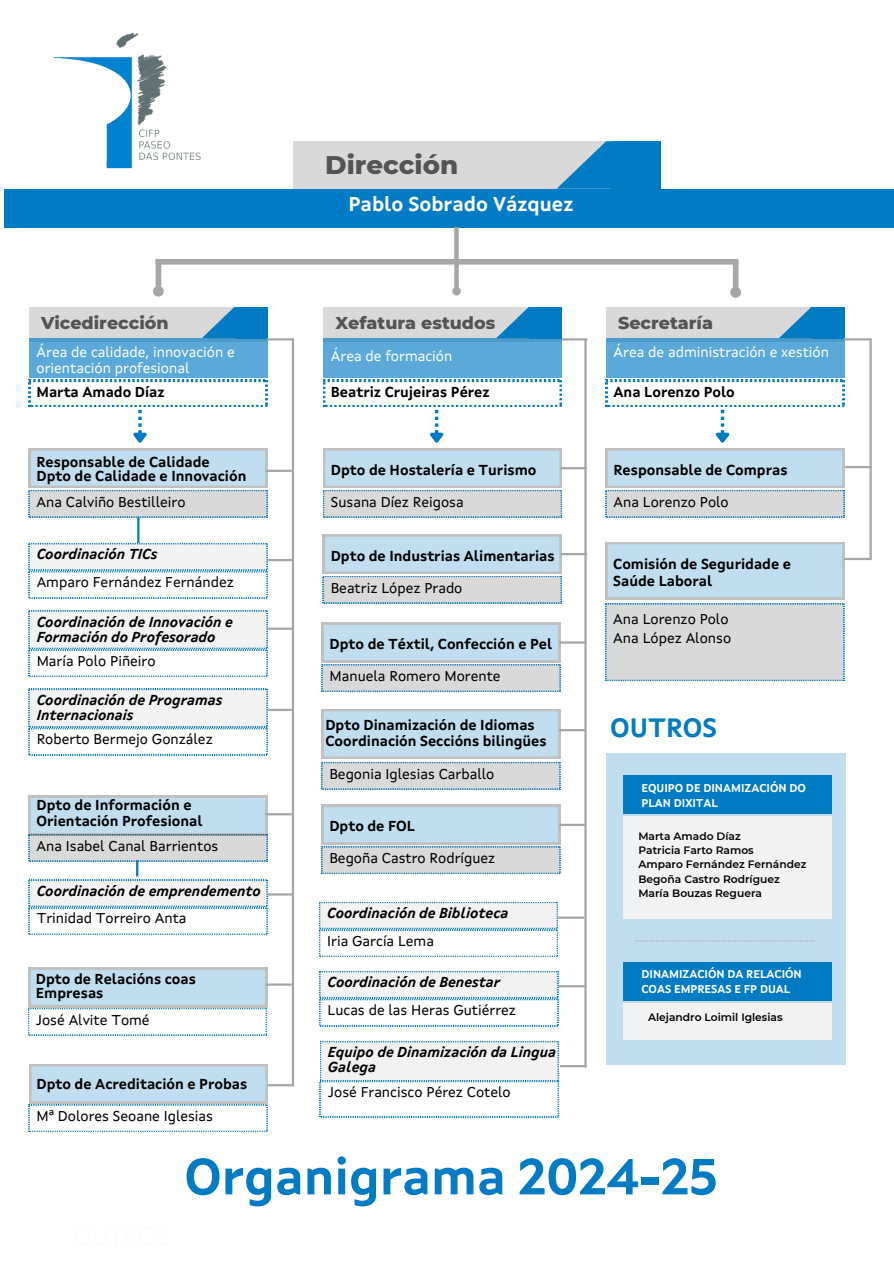
<style>
.page{position:relative;width:894px;height:1264px;background:#fff}
.page>*{position:absolute;margin:0;border:0;box-sizing:border-box;transform-origin:0 0}
.t1{font:700 50.55px "Xunta Sans";color:#007bc4}
.t2{font:700 26.55px "Xunta Sans";color:#007bc4}
.t3{font:800 26.1px "Montserrat";color:#545454}
.t4{font:700 20.1px "Xunta Sans";color:#fff}
.t5{font:800 17.4px "Montserrat";color:#545454}
.t6{font:700 14.4px/14.1px "Xunta Sans";color:#000}
.t7{font:14.4px/19.5px "Xunta Sans";color:#000}
.t8{font:italic 700 14.4px/14.7px "Xunta Sans";color:#000}
.t9{font:14.4px/16.4px "Xunta Sans";color:#fff}
.t10{font:700 11.4px/15.1px "Xunta Sans";color:#fff}
.t11{font:600 10.65px "Montserrat";color:#000}
</style>
<div class="page">
<div style="left:4px;top:189px;width:889px;height:38px;background:#007bc4"></div>
<div style="left:293px;top:141px;width:318px;height:48px;background:#d9d9d9"></div>
<svg style="left:556px;top:141px;width:105px;height:48px"></svg>
<img style="left:53px;top:33px;width:148px;height:136px">
<div style="left:606px;top:753px;width:239px;height:311px;background:#c0def0"></div>
<div style="left:623px;top:775px;width:208px;height:38px;background:#007bc4"></div>
<div style="left:623px;top:816px;width:208px;height:102px;background:#f2f2f2"></div>
<svg style="left:635px;top:940px;width:180px;height:1px"></svg>
<div style="left:29px;top:307px;width:238px;height:34px;background:#d9d9d9"></div>
<svg style="left:202px;top:307px;width:65px;height:31px"></svg>
<div style="left:29px;top:338px;width:238px;height:40px;background:linear-gradient(to right,#59a8d7,#59a8d7)"></div>
<div style="left:323px;top:307px;width:238px;height:34px;background:#d9d9d9"></div>
<svg style="left:496px;top:307px;width:65px;height:31px"></svg>
<div style="left:323px;top:338px;width:238px;height:40px;background:linear-gradient(to right,#59a8d7,#59a8d7)"></div>
<div style="left:605px;top:307px;width:239px;height:34px;background:#d9d9d9"></div>
<svg style="left:779px;top:307px;width:65px;height:31px"></svg>
<div style="left:605px;top:338px;width:239px;height:40px;background:linear-gradient(to right,#59a8d7,#59a8d7)"></div>
<svg style="left:29px;top:380px;width:238px;height:137px"></svg>
<svg style="left:28px;top:967px;width:239px;height:68px"></svg>
<hr style="left:137px;top:517px;width:2px;height:26px;background:#007bc4">
<svg style="left:29px;top:543px;width:238px;height:55px"></svg>
<svg style="left:29px;top:610px;width:238px;height:66px"></svg>
<svg style="left:29px;top:689px;width:238px;height:66px"></svg>
<svg style="left:29px;top:1064px;width:239px;height:67px"></svg>
<svg style="left:323px;top:534px;width:238px;height:69px;background:#c8d9e3"></svg>
<svg style="left:322px;top:623px;width:238px;height:68px;background:#c7d8e2"></svg>
<svg style="left:321px;top:709px;width:239px;height:80px;background:#c7d9e4"></svg>
<svg style="left:321px;top:805px;width:239px;height:68px;background:#c7d8e2"></svg>
<svg style="left:319px;top:902px;width:238px;height:54px"></svg>
<svg style="left:319px;top:971px;width:239px;height:55px"></svg>
<svg style="left:320px;top:1041px;width:238px;height:76px"></svg>
<svg style="left:605px;top:542px;width:238px;height:138px;background:#cdd9e1"></svg>
<div style="left:623px;top:962px;width:208px;height:38px;background:#007bc4"></div>
<div style="left:623px;top:1003px;width:208px;height:36px;background:#f2f2f2"></div>
<div style="left:155px;top:259px;width:583px;height:5px;background:#a6a6a6"></div>
<div style="left:155px;top:259px;width:6px;height:28px;background:#a6a6a6"></div>
<svg style="left:454px;top:227px;width:4px;height:60px"></svg>
<div style="left:732px;top:262px;width:6px;height:27px;background:#a6a6a6"></div>
<hr style="left:292px;top:338px;width:2px;height:748px;background:#a6a6a6">
<svg style="left:153px;top:286px;width:11px;height:10px"></svg>
<svg style="left:452px;top:287px;width:8px;height:8px"></svg>
<svg style="left:730px;top:287px;width:10px;height:11px"></svg>
<hr style="left:584px;top:339px;width:2px;height:728px;background:#a6a6a6">
<hr style="left:869px;top:338px;width:2px;height:222px;background:#a6a6a6">
<hr style="left:267px;top:1084px;width:27px;height:2px;background:#a6a6a6">
<hr style="left:560px;top:1065px;width:26px;height:2px;background:#a6a6a6">
<hr style="left:558px;top:985px;width:26px;height:2px;background:#a6a6a6">
<hr style="left:557px;top:916px;width:27px;height:2px;background:#a6a6a6">
<hr style="left:265px;top:983px;width:27px;height:2px;background:#a6a6a6">
<hr style="left:559px;top:823px;width:27px;height:3px;background:#a6a6a6">
<hr style="left:265px;top:813px;width:27px;height:2px;background:#a6a6a6">
<hr style="left:267px;top:893px;width:27px;height:2px;background:#a6a6a6">
<hr style="left:268px;top:708px;width:25px;height:3px;background:#a6a6a6">
<hr style="left:559px;top:641px;width:27px;height:2px;background:#a6a6a6">
<hr style="left:558px;top:729px;width:27px;height:2px;background:#a6a6a6">
<hr style="left:560px;top:553px;width:27px;height:2px;background:#a6a6a6">
<hr style="left:267px;top:627px;width:27px;height:3px;background:#a6a6a6">
<hr style="left:267px;top:559px;width:27px;height:2px;background:#a6a6a6">
<hr style="left:265px;top:469px;width:27px;height:3px;background:#a6a6a6">
<hr style="left:560px;top:467px;width:26px;height:2px;background:#a6a6a6">
<hr style="left:267px;top:338px;width:26px;height:2px;background:#a6a6a6">
<hr style="left:562px;top:338px;width:25px;height:2px;background:#a6a6a6">
<hr style="left:843px;top:338px;width:27px;height:2px;background:#a6a6a6">
<hr style="left:844px;top:466px;width:27px;height:2px;background:#a6a6a6">
<hr style="left:844px;top:558px;width:26px;height:2px;background:#a6a6a6">
<svg style="left:323px;top:380px;width:238px;height:137px"></svg>
<svg style="left:605px;top:380px;width:239px;height:137px"></svg>
<svg style="left:29px;top:795px;width:238px;height:139px"></svg>
<p class="t5" style="left:41px;top:312px;width:129px">Vicedirección</p>
<p class="t9" style="left:36px;top:344px;width:200px">Área de calidade, innovación e orientación profesional</p>
<p class="t6" style="left:36px;top:386px;width:129px">Marta Amado Díaz</p>
<p class="t6" style="left:36px;top:456px;width:175px">Responsable de Calidade</p>
<p class="t6" style="left:36px;top:470px;width:211px">Dpto de Calidade e Innovación</p>
<p class="t7" style="left:36px;top:493px;width:150px">Ana Calviño Bestilleiro</p>
<p class="t8" style="left:37px;top:548px;width:122px">Coordinación TICs</p>
<p class="t7" style="left:37px;top:573px;width:199px">Amparo Fernández Fernández</p>
<p class="t8" style="left:37px;top:616px;width:197px">Coordinación de Innovación e<br>Formación do Profesorado</p>
<p class="t7" style="left:37px;top:652px;width:120px">María Polo Piñeiro</p>
<p class="t8" style="left:37px;top:694px;width:187px">Coordinación de Programas<br>Internacionais</p>
<p class="t7" style="left:37px;top:730px;width:177px">Roberto Bermejo González</p>
<h6 class="t6" style="left:36px;top:798px;width:167px;line-height:16.4px">Dpto de Información e<br>Orientación Profesional</h6>
<p class="t7" style="left:36px;top:837px;width:183px">Ana Isabel Canal Barrientos</p>
<p class="t8" style="left:37px;top:884px;width:226px">Coordinación de emprendemento</p>
<p class="t7" style="left:37px;top:910px;width:151px">Trinidad Torreiro Anta</p>
<p class="t6" style="left:36px;top:973px;width:161px">Dpto de Relacións coas<br>Empresas</p>
<p class="t7" style="left:36px;top:1011px;width:115px">José Alvite Tomé</p>
<p class="t6" style="left:36px;top:1078px;width:212px">Dpto de Acreditación e Probas</p>
<p class="t7" style="left:36px;top:1107px;width:178px">Mª Dolores Seoane Iglesias</p>
<p class="t3" style="left:325px;top:148px;width:134px">Dirección</p>
<p class="t4" style="left:348px;top:196px;width:226px">Pablo Sobrado Vázquez</p>
<p class="t5" style="left:335px;top:312px;width:161px">Xefatura estudos</p>
<p class="t9" style="left:331px;top:349px;width:123px">Área de formación</p>
<p class="t6" style="left:331px;top:386px;width:160px">Beatriz Crujeiras Pérez</p>
<p class="t6" style="left:331px;top:464px;width:207px">Dpto de Hostalería e Turismo</p>
<p class="t7" style="left:331px;top:493px;width:134px">Susana Díez Reigosa</p>
<p class="t6" style="left:330px;top:549px;width:225px">Dpto de Industrias Alimentarias</p>
<p class="t7" style="left:330px;top:579px;width:133px">Beatriz López Prado</p>
<p class="t6" style="left:329px;top:638px;width:224px">Dpto de Téxtil, Confección e Pel</p>
<p class="t7" style="left:329px;top:667px;width:172px">Manuela Romero Morente</p>
<p class="t6" style="left:325px;top:719px;width:211px">Dpto Dinamización de Idiomas</p>
<p class="t6" style="left:325px;top:735px;width:223px">Coordinación Seccións bilingües</p>
<h6 class="t7" style="left:329px;top:765px;width:166px">Begonia Iglesias Carballo</h6>
<p class="t6" style="left:329px;top:820px;width:87px">Dpto de FOL</p>
<p class="t7" style="left:329px;top:849px;width:167px">Begoña Castro Rodríguez</p>
<p class="t8" style="left:327px;top:906px;width:183px">Coordinación de Biblioteca</p>
<p class="t7" style="left:327px;top:932px;width:108px">Iria García Lema</p>
<p class="t8" style="left:327px;top:976px;width:174px">Coordinación de Benestar</p>
<p class="t7" style="left:327px;top:999px;width:190px">Lucas de las Heras Gutiérrez</p>
<p class="t8" style="left:328px;top:1046px;width:229px">Equipo de Dinamización da Lingua<br>Galega</p>
<p class="t7" style="left:328px;top:1083px;width:184px">José Francisco Pérez Cotelo</p>
<p class="t5" style="left:618px;top:312px;width:96px">Secretaría</p>
<p class="t9" style="left:613px;top:344px;width:217px">Área de administración e xestión</p>
<p class="t6" style="left:613px;top:386px;width:123px">Ana Lorenzo Polo</p>
<h2 class="t6" style="left:613px;top:464px;width:175px">Responsable de Compras</h2>
<p class="t7" style="left:613px;top:493px;width:117px">Ana Lorenzo Polo</p>
<p class="t6" style="left:613px;top:556px;width:179px;line-height:16.8px">Comisión de Seguridade e<br>Saúde Laboral</p>
<p class="t7" style="left:613px;top:610px;width:119px">Ana Lorenzo Polo<br>Ana López Alonso</p>
<h5 class="t2" style="left:610px;top:716px;width:108px">OUTROS</h5>
<h6 class="t10" style="left:641px;top:781px;width:166px">EQUIPO DE DINAMIZACIÓN DO<br>PLAN DIXITAL</h6>
<p class="t11" style="left:638px;top:829px;width:104px">Marta Amado Díaz</p>
<p class="t11" style="left:638px;top:843px;width:117px">Patricia Farto Ramos</p>
<p class="t11" style="left:638px;top:858px;width:169px">Amparo Fernández Fernández</p>
<p class="t11" style="left:638px;top:872px;width:143px">Begoña Castro Rodríguez</p>
<p class="t11" style="left:638px;top:886px;width:125px">María Bouzas Reguera</p>
<p class="t10" style="left:641px;top:967px;width:162px">DINAMIZACIÓN DA RELACIÓN<br>COAS EMPRESAS E FP DUAL</p>
<p class="t11" style="left:648px;top:1010px;width:136px">Alejandro Loimil Iglesias</p>
<p class="t1" style="left:184px;top:1155px;width:535px">Organigrama 2024-25</p>
</div>
